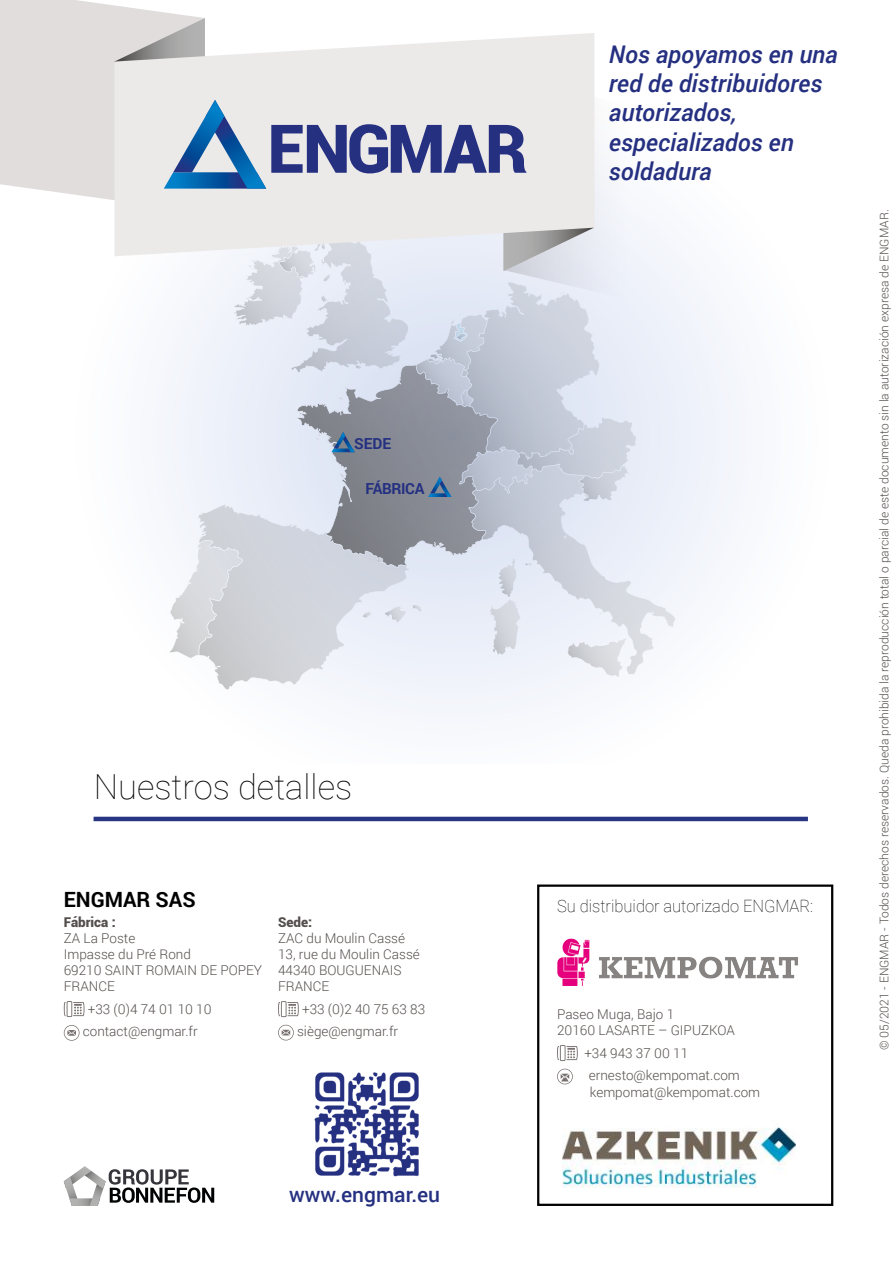
<style>
.page{position:relative;width:893px;height:1263px;background:#fff}
.page>*{position:absolute;margin:0;border:0;box-sizing:border-box;transform-origin:0 0}
.t1{font:100 34.5px "Roboto";color:#000}
.t2{font:italic 500 24.3px/29.2px "Roboto";color:#253081}
.t3{font:500 21px "Roboto";color:#253081}
.t4{font:700 21px "Roboto";color:#000}
.t5{font:100 16.95px "Roboto";color:#000}
.t6{font:700 15.15px "Roboto";letter-spacing:-.025em;color:#253081}
.t7{font:300 13.5px/16.2px "Roboto";color:#544f4d}
.t8{font:900 13.5px "Roboto";color:#544f4d}
.t9{font:300 12px "Roboto";color:#544f4d}
</style>
<div class="page">
<img style="left:315px;top:1072px;width:104px;height:105px">
<div style="left:537px;top:884px;width:296px;height:322px;border:2px solid #000"></div>
<svg style="left:557px;top:1045px;width:21px;height:16px"></svg>
<svg style="left:557px;top:1069px;width:16px;height:15px"></svg>
<hr style="left:94px;top:817px;width:714px;height:4px;background:#283583">
<svg style="left:64px;top:1166px;width:150px;height:40px"></svg>
<svg style="left:278px;top:1001px;width:21px;height:16px"></svg>
<svg style="left:278px;top:1025px;width:16px;height:15px"></svg>
<svg style="left:64px;top:1001px;width:21px;height:16px"></svg>
<svg style="left:64px;top:1025px;width:16px;height:16px"></svg>
<svg style="left:217px;top:219px;width:459px;height:486px;fill:#f1f4fb"></svg>
<svg style="left:0;top:0;width:638px;height:677px"></svg>
<img style="left:557px;top:938px;width:241px;height:48px">
<img style="left:563px;top:1127px;width:233px;height:61px">
<p class="t6" style="left:354px;top:432px;width:39px">SEDE</p>
<p class="t6" style="left:366px;top:478px;width:60px">FÁBRICA</p>
<h1 class="t1" style="left:94px;top:763px;width:260px">Nuestros detalles</h1>
<h3 class="t4" style="left:64px;top:884px;width:133px">ENGMAR SAS</h3>
<p class="t8" style="left:64px;top:912px;width:53px">Fábrica :</p>
<p class="t7" style="left:64px;top:929px;width:200px">ZA La Poste<br>Impasse du Pré Rond<br>69210 SAINT ROMAIN DE POPEY<br>FRANCE</p>
<p class="t7" style="left:83px;top:997px;width:130px;line-height:22.5px;text-indent:5px">+33 (0)4 74 01 10 10 contact@engmar.fr</p>
<p class="t8" style="left:278px;top:912px;width:36px">Sede:</p>
<p class="t7" style="left:278px;top:929px;width:143px">ZAC du Moulin Cassé<br>13, rue du Moulin Cassé<br>44340 BOUGUENAIS<br>FRANCE</p>
<p class="t7" style="left:297px;top:997px;width:130px;line-height:22.5px;text-indent:5px">+33 (0)2 40 75 63 83 siège@engmar.fr</p>
<h3 class="t3" style="left:289px;top:1180px;width:152px">www.engmar.eu</h3>
<h2 class="t2" style="left:609px;top:39px;width:230px">Nos apoyamos en una red de distribuidores autorizados, especializados en soldadura</h2>
<p class="t5" style="left:557px;top:894px;width:258px">Su distribuidor autorizado ENGMAR:</p>
<p class="t7" style="left:557px;top:1006px;width:179px">Paseo Muga, Bajo 1<br>20160 LASARTE – GIPUZKOA</p>
<p class="t7" style="left:589px;top:1041px;width:152px;line-height:22.5px;text-indent:-5px">+34 943 37 00 11 ernesto@kempomat.com</p>
<p class="t7" style="left:590px;top:1083px;width:172px">kempomat@kempomat.com</p>
<p class="t9" style="left:876px;top:1050px;width:842px;rotate:-90deg">© 05/2021 - ENGMAR - Todos derechos reservados. Queda prohibida la reproducción total o parcial de este documento sin la autorización expresa de ENGMAR.</p>
</div>
